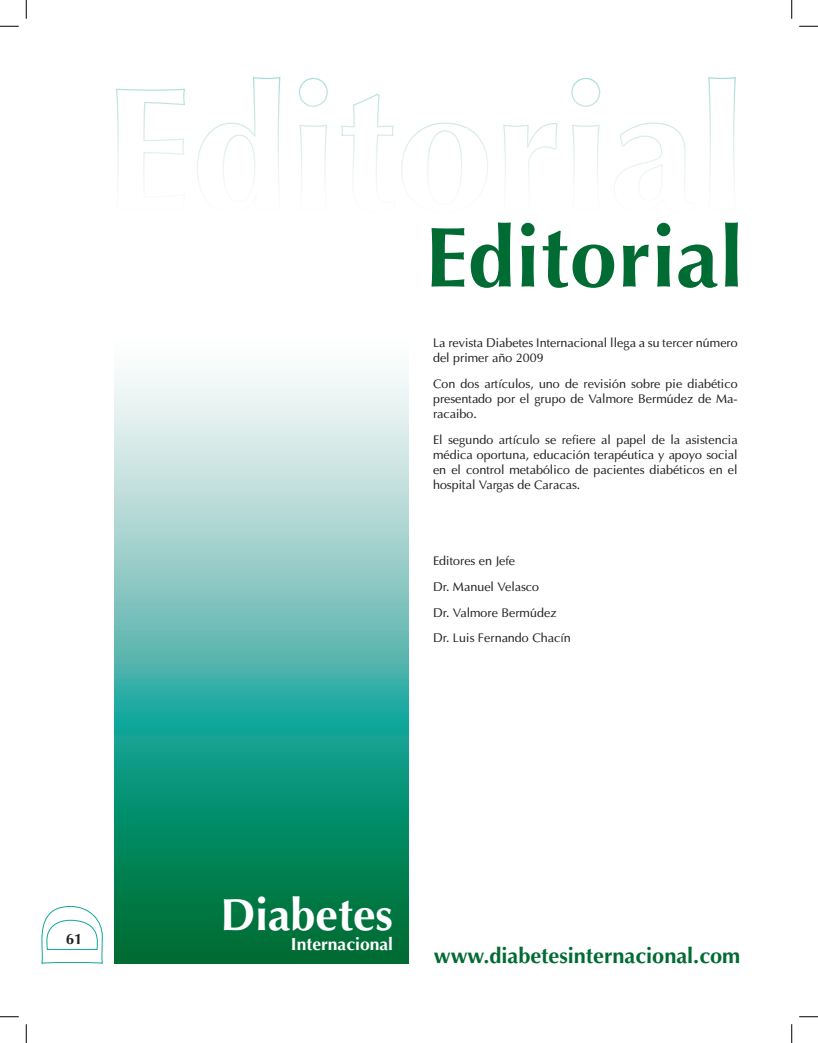
<style>
.page{position:relative;width:818px;height:1043px;background:#fff}
.page>*{position:absolute;margin:0;border:0;box-sizing:border-box;transform-origin:0 0}
.t1{font:700 85px "Optima";letter-spacing:.01em;color:#006b32}
.t2{font:700 45px "Optima";color:#fff}
.t3{font:700 21.75px "Optima";color:#006b32}
.t4{font:700 17.5px "Optima";color:#fff}
.t5{font:700 15px "Optima";color:#231f20}
.t6{font:12.5px/15px "Optima";color:#231f20;text-align:justify}
</style>
<div class="page">
<svg style="left:41px;top:906px;width:62px;height:57px"></svg>
<svg style="left:114px;top:372px;width:294px;height:591px;background:#5cb3a0"></svg>
<svg style="left:116px;top:88px;width:69px;height:98px"></svg>
<svg style="left:197px;top:77px;width:84px;height:112px"></svg>
<svg style="left:299px;top:77px;width:29px;height:113px"></svg>
<svg style="left:341px;top:93px;width:147px;height:97px"></svg>
<svg style="left:503px;top:123px;width:55px;height:61px"></svg>
<svg style="left:571px;top:77px;width:30px;height:109px"></svg>
<svg style="left:614px;top:122px;width:72px;height:68px"></svg>
<svg style="left:708px;top:77px;width:28px;height:113px"></svg>
<svg style="left:0;top:25px;width:19px;height:2px"></svg>
<svg style="left:799px;top:25px;width:19px;height:2px"></svg>
<svg style="left:0;top:1016px;width:19px;height:1px"></svg>
<svg style="left:799px;top:1016px;width:19px;height:1px"></svg>
<svg style="left:25px;top:0;width:2px;height:19px"></svg>
<svg style="left:25px;top:1024px;width:2px;height:18px"></svg>
<svg style="left:791px;top:0;width:1px;height:19px"></svg>
<svg style="left:791px;top:1024px;width:1px;height:18px"></svg>
<p class="t5" style="left:66px;top:930px;width:18px">61</p>
<p class="t1" style="left:425px;top:208px;width:319px">Editorial</p>
<p class="t6" style="left:433px;top:335px;width:306px">La revista Diabetes Internacional llega a su tercer número del primer año 2009</p>
<p class="t6" style="left:433px;top:376px;width:306px">Con dos artículos, uno de revisión sobre pie diabético presentado por el grupo de Valmore Bermúdez de Ma&shy;racaibo.</p>
<p class="t6" style="left:433px;top:432px;width:306px">El segundo artículo se refiere al papel de la asistencia médica oportuna, educación terapéutica y apoyo social en el control metabólico de pacientes diabéticos en el hospital Vargas de Caracas.</p>
<p class="t6" style="left:433px;top:553px;width:84px">Editores en Jefe</p>
<p class="t6" style="left:433px;top:579px;width:108px">Dr. Manuel Velasco</p>
<p class="t6" style="left:433px;top:605px;width:125px">Dr. Valmore Bermúdez</p>
<p class="t6" style="left:433px;top:630px;width:139px">Dr. Luis Fernando Chacín</p>
<p class="t2" style="left:220px;top:888px;width:174px">Diabetes</p>
<p class="t4" style="left:291px;top:934px;width:104px">Internacional</p>
<p class="t3" style="left:434px;top:943px;width:308px">www.diabetesinternacional.com</p>
</div>
